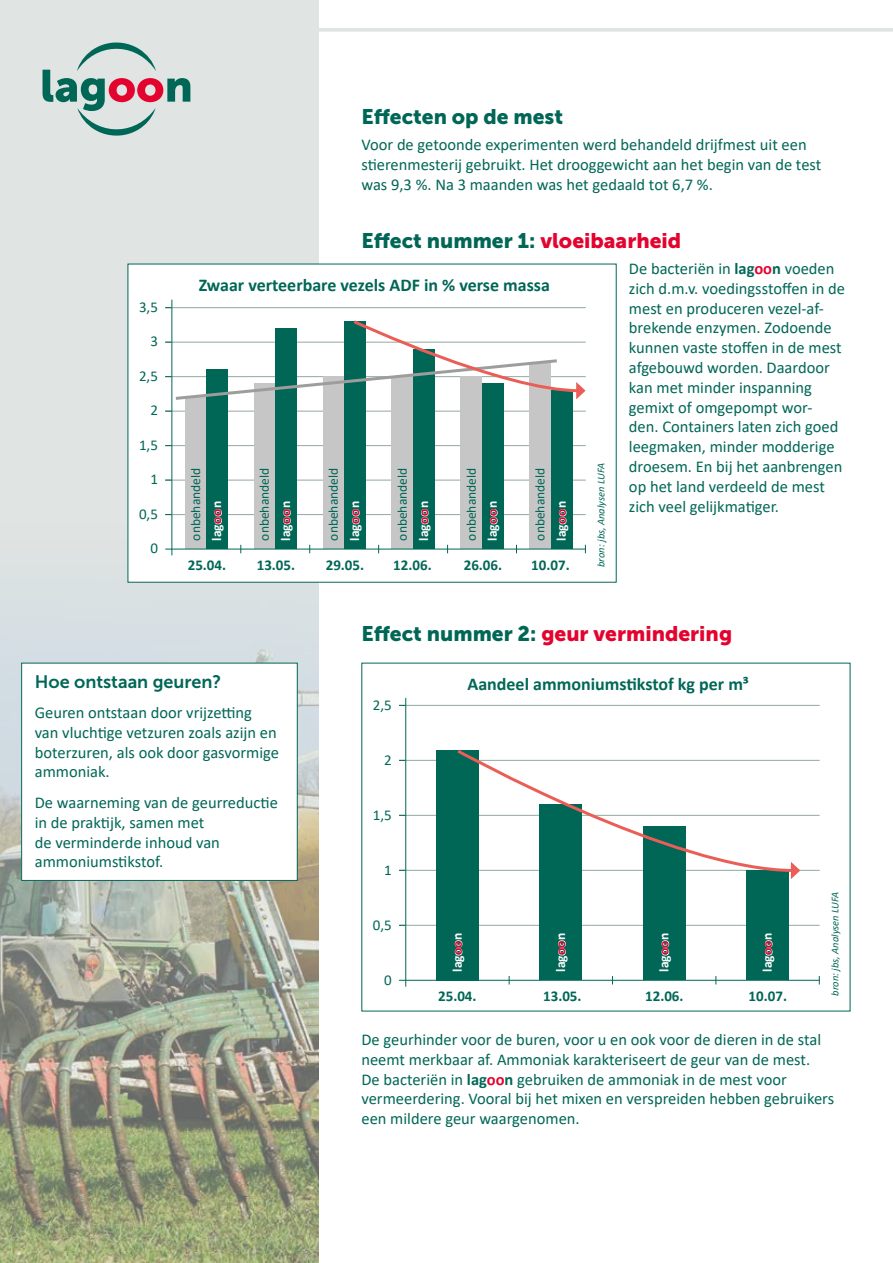
<style>
.page{position:relative;width:893px;height:1263px;background:#fff}
.page>*{position:absolute;margin:0;border:0;box-sizing:border-box;transform-origin:0 0}
.t1{font:21px "Museo Sans 900";color:#006757}
.t2{font:21px "Museo Sans 900";color:#e4032e}
.t3{font:700 18px "Calibri";color:#006757}
.t4{font:18px "Museo Sans 700";color:#006757}
.t5{font:16.5px/19.8px "Calibri";color:#006757}
.t6{font:700 15px "Calibri";color:#006757}
.t7{font:15px "Calibri";color:#006757}
.t8{font:13.5px "Calibri";color:#006757}
.t9{font:700 13.5px "Calibri";color:#fff}
.t10{font:italic 10.5px "Calibri";color:#006757}
.s1{color:#e4032e}
.s2{font-weight:700}
.s3{font-weight:700;color:#e4032e}
.s4{color:#006757}
</style>
<div class="page">
<div style="left:0;top:0;width:319px;height:1263px;background:#e0e4e2"></div>
<hr style="left:313px;top:28px;width:580px;height:4px;background:#e0e4e2">
<img style="left:0;top:429px;width:319px;height:834px">
<svg style="left:43px;top:43px;width:147px;height:93px"></svg>
<div style="left:128px;top:264px;width:489px;height:319px;background:#fff"></div>
<hr style="left:165px;top:307px;width:421px;height:1px;background:#91a9a2">
<hr style="left:165px;top:411px;width:421px;height:1px;background:#91a9a2">
<hr style="left:165px;top:445px;width:421px;height:1px;background:#91a9a2">
<hr style="left:165px;top:480px;width:421px;height:1px;background:#91a9a2">
<hr style="left:165px;top:514px;width:421px;height:1px;background:#91a9a2">
<div style="left:185px;top:397px;width:21px;height:152px;background:#c6c6c6"></div>
<div style="left:206px;top:370px;width:22px;height:179px;background:#006757"></div>
<div style="left:254px;top:384px;width:21px;height:165px;background:#c6c6c6"></div>
<div style="left:275px;top:328px;width:22px;height:221px;background:#006757"></div>
<div style="left:323px;top:377px;width:21px;height:172px;background:#c6c6c6"></div>
<div style="left:344px;top:321px;width:21px;height:228px;background:#006757"></div>
<div style="left:392px;top:377px;width:21px;height:172px;background:#c6c6c6"></div>
<div style="left:413px;top:349px;width:21px;height:200px;background:#006757"></div>
<div style="left:461px;top:377px;width:21px;height:172px;background:#c6c6c6"></div>
<div style="left:482px;top:384px;width:21px;height:165px;background:#006757"></div>
<div style="left:530px;top:363px;width:21px;height:186px;background:#c6c6c6"></div>
<div style="left:551px;top:390px;width:21px;height:159px;background:#006757"></div>
<hr style="left:171px;top:300px;width:1px;height:255px;background:#006757">
<hr style="left:165px;top:549px;width:421px;height:1px;background:#006757">
<svg style="left:165px;top:319px;width:421px;height:83px"></svg>
<hr style="left:399px;top:705px;width:421px;height:1px;background:#91a9a2">
<hr style="left:399px;top:760px;width:421px;height:1px;background:#91a9a2">
<hr style="left:399px;top:815px;width:421px;height:1px;background:#91a9a2">
<hr style="left:399px;top:870px;width:421px;height:1px;background:#91a9a2">
<hr style="left:399px;top:925px;width:421px;height:1px;background:#91a9a2">
<div style="left:436px;top:750px;width:43px;height:230px;background:#006757"></div>
<div style="left:540px;top:805px;width:42px;height:175px;background:#006757"></div>
<div style="left:643px;top:827px;width:42px;height:153px;background:#006757"></div>
<div style="left:746px;top:870px;width:43px;height:110px;background:#006757"></div>
<svg style="left:457px;top:750px;width:343px;height:129px"></svg>
<hr style="left:405px;top:698px;width:1px;height:288px;background:#006757">
<hr style="left:399px;top:980px;width:421px;height:1px;background:#006757">
<div style="left:22px;top:663px;width:275px;height:217px;background:#fff"></div>
<div style="left:21px;top:663px;width:277px;height:218px;border:1px solid #006757"></div>
<p class="t7" style="left:139px;top:296px;width:20px">3,5</p>
<p class="t7" style="left:150px;top:331px;width:9px">3</p>
<p class="t7" style="left:139px;top:365px;width:20px">2,5</p>
<p class="t7" style="left:150px;top:400px;width:9px">2</p>
<p class="t7" style="left:139px;top:434px;width:20px">1,5</p>
<p class="t7" style="left:150px;top:469px;width:9px">1</p>
<p class="t7" style="left:139px;top:503px;width:20px">0,5</p>
<p class="t7" style="left:150px;top:538px;width:9px">0</p>
<p class="t1" style="left:361px;top:105px;width:203px">Effecten op de mest</p>
<p class="t5" style="left:361px;top:135px;width:461px">Voor de getoonde experimenten werd behandeld drijfmest uit een stierenmesterij gebruikt. Het drooggewicht aan het begin van de test was 9,3 %. Na 3 maanden was het gedaald tot 6,7 %.</p>
<p class="t1" style="left:361px;top:228px;width:321px">Effect nummer 1: <span class="s1">vloeibaarheid</span></p>
<p class="t5" style="left:629px;top:258px;width:217px">De bacteriën in <span class="s2">lag</span><span class="s3">oo</span><span class="s2">n</span> voeden zich d.m.v. voedingsstoffen in de mest en produceren vezel-af&shy;brekende enzymen. Zodoende kunnen vaste stoffen in de mest afgebouwd worden. Daardoor kan met minder inspanning gemixt of omgepompt wor&shy;den. Containers laten zich goed leegmaken, minder modderige droesem. En bij het aanbrengen op het land verdeeld de mest zich veel gelijkmatiger.</p>
<p class="t3" style="left:199px;top:273px;width:353px">Zwaar verteerbare vezels ADF in % verse massa</p>
<p class="t10" style="left:594px;top:567px;width:106px;rotate:-90deg">bron: jbs, Analysen LUFA</p>
<p class="t8" style="left:186px;top:540px;width:74px;rotate:-90deg">onbehandeld</p>
<p class="t8" style="left:255px;top:540px;width:74px;rotate:-90deg">onbehandeld</p>
<p class="t8" style="left:324px;top:540px;width:74px;rotate:-90deg">onbehandeld</p>
<p class="t8" style="left:393px;top:540px;width:74px;rotate:-90deg">onbehandeld</p>
<p class="t8" style="left:462px;top:540px;width:74px;rotate:-90deg">onbehandeld</p>
<p class="t8" style="left:531px;top:540px;width:74px;rotate:-90deg">onbehandeld</p>
<p class="t9" style="left:207px;top:540px;width:41px;rotate:-90deg">lagoon</p>
<p class="t9" style="left:276px;top:540px;width:41px;rotate:-90deg">lagoon</p>
<p class="t9" style="left:345px;top:540px;width:41px;rotate:-90deg">lagoon</p>
<p class="t9" style="left:414px;top:540px;width:41px;rotate:-90deg">lagoon</p>
<p class="t9" style="left:483px;top:540px;width:41px;rotate:-90deg">lagoon</p>
<p class="t9" style="left:552px;top:540px;width:41px;rotate:-90deg">lagoon</p>
<p class="t6" style="left:188px;top:554px;width:40px">25.04.</p>
<p class="t6" style="left:257px;top:554px;width:40px">13.05.</p>
<p class="t6" style="left:326px;top:554px;width:40px">29.05.</p>
<p class="t6" style="left:393px;top:554px;width:40px">12.06.</p>
<p class="t6" style="left:464px;top:554px;width:40px">26.06.</p>
<p class="t6" style="left:531px;top:554px;width:40px">10.07.</p>
<p class="t2" style="left:361px;top:622px;width:372px"><span class="s4">Effect nummer 2:</span> geur vermindering</p>
<p class="t4" style="left:35px;top:671px;width:188px">Hoe ontstaan geuren?</p>
<p class="t5" style="left:35px;top:702px;width:246px">Geuren ontstaan door vrijzetting van vluchtige vetzuren zoals azijn en boterzuren, als ook door gasvormige ammoniak.</p>
<p class="t5" style="left:35px;top:792px;width:245px">De waarneming van de geurreductie in de praktijk, samen met<br>de verminderde inhoud van ammoniumstikstof.</p>
<p class="t7" style="left:373px;top:694px;width:20px">2,5</p>
<p class="t7" style="left:384px;top:749px;width:9px">2</p>
<p class="t7" style="left:373px;top:804px;width:20px">1,5</p>
<p class="t7" style="left:384px;top:859px;width:9px">1</p>
<p class="t3" style="left:467px;top:672px;width:283px">Aandeel ammoniumstikstof kg per m³</p>
<p class="t10" style="left:828px;top:996px;width:106px;rotate:-90deg">bron: jbs, Analysen LUFA</p>
<p class="t5" style="left:361px;top:1029px;width:474px">De geurhinder voor de buren, voor u en ook voor de dieren in de stal neemt merkbaar af. Ammoniak karakteriseert de geur van de mest.<br>De bacteriën in <span class="s2">lag</span><span class="s3">oo</span><span class="s2">n</span> gebruiken de ammoniak in de mest voor vermeerdering. Vooral bij het mixen en verspreiden hebben gebruikers een mildere geur waargenomen.</p>
<p class="t7" style="left:373px;top:914px;width:20px">0,5</p>
<p class="t9" style="left:448px;top:972px;width:41px;rotate:-90deg">lagoon</p>
<p class="t9" style="left:551px;top:972px;width:41px;rotate:-90deg">lagoon</p>
<p class="t9" style="left:654px;top:972px;width:41px;rotate:-90deg">lagoon</p>
<p class="t9" style="left:758px;top:972px;width:41px;rotate:-90deg">lagoon</p>
<p class="t6" style="left:438px;top:985px;width:40px">25.04.</p>
<p class="t6" style="left:543px;top:985px;width:40px">13.05.</p>
<p class="t6" style="left:645px;top:985px;width:40px">12.06.</p>
<p class="t6" style="left:749px;top:985px;width:40px">10.07.</p>
<p class="t7" style="left:384px;top:970px;width:9px">0</p>
</div>
